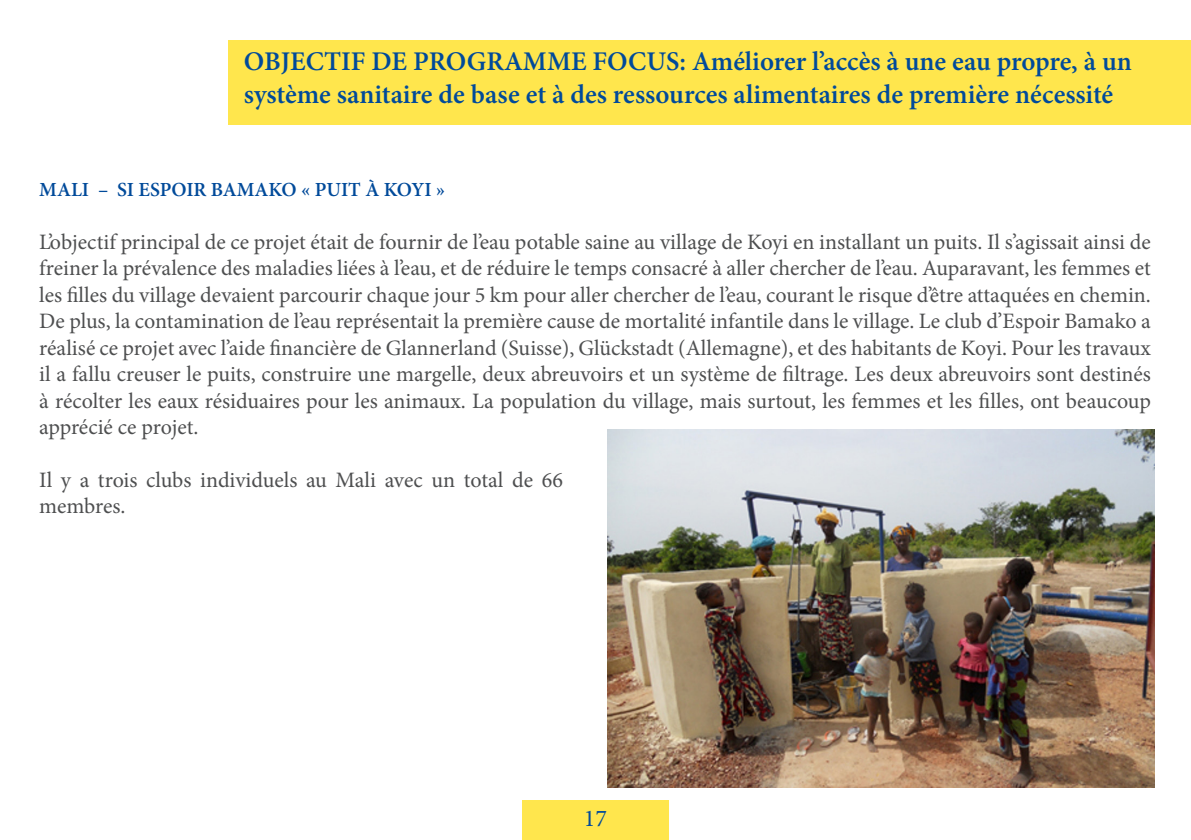
<style>
.page{position:relative;width:1191px;height:840px;background:#fff}
.page>*{position:absolute;margin:0;border:0;box-sizing:border-box;transform-origin:0 0}
.t1{font:34px "Minion Pro";color:#004a9a}
.t2{font:600 27px "Minion Pro";color:#004a9a}
.t3{font:24px "Minion Pro";color:#004a9a}
.Text{font:22px/26.4px "Minion Pro";color:#4e4f50;text-align:justify}
.Heading_3{font:600 20px "Minion Pro";color:#004a9a}
</style>
<div class="page">
<div style="left:522px;top:799px;width:147px;height:40px;background:#ffe64d"></div>
<div style="left:228px;top:40px;width:963px;height:84px;background:#ffe64d"></div>
<img style="left:608px;top:429px;width:546px;height:358px">
<p class="t2" style="left:244px;top:43px;width:889px">OBJECTIF DE PROGRAMME FOCUS: Améliorer l’accès à une eau propre, à un</p>
<p class="t1" style="left:615px;top:43px;width:540px">OBJECTIF DE PROGRAMME FOCUS</p>
<p class="t2" style="left:244px;top:75px;width:871px">système sanitaire de base et à des ressources alimentaires de première nécessité</p>
<p class="Heading_3" style="left:39px;top:176px;width:407px">MALI – SI ESPOIR BAMAKO « PUIT À KOYI »</p>
<p class="Text" style="left:39px;top:229px;width:1113px">L’objectif principal de ce projet était de fournir de l’eau potable saine au village de Koyi en installant un puits. Il s’agissait ainsi de freiner la prévalence des maladies liées à l’eau, et de réduire le temps consacré à aller chercher de l’eau. Auparavant, les femmes et les filles du village devaient parcourir chaque jour 5 km pour aller chercher de l’eau, courant le risque d’être attaquées en chemin.<br>De plus, la contamination de l’eau représentait la première cause de mortalité infantile dans le village. Le club d’Espoir Bamako a réalisé ce projet avec l’aide financière de Glannerland (Suisse), Glückstadt (Allemagne), et des habitants de Koyi. Pour les travaux il a fallu creuser le puits, construire une margelle, deux abreuvoirs et un système de filtrage. Les deux abreuvoirs sont destinés à récolter les eaux résiduaires pour les animaux. La population du village, mais surtout, les femmes et les filles, ont beaucoup apprécié ce projet.</p>
<p class="Text" style="left:39px;top:466px;width:525px">Il y a trois clubs individuels au Mali avec un total de 66 membres.</p>
<p class="t3" style="left:584px;top:802px;width:25px">17</p>
</div>
